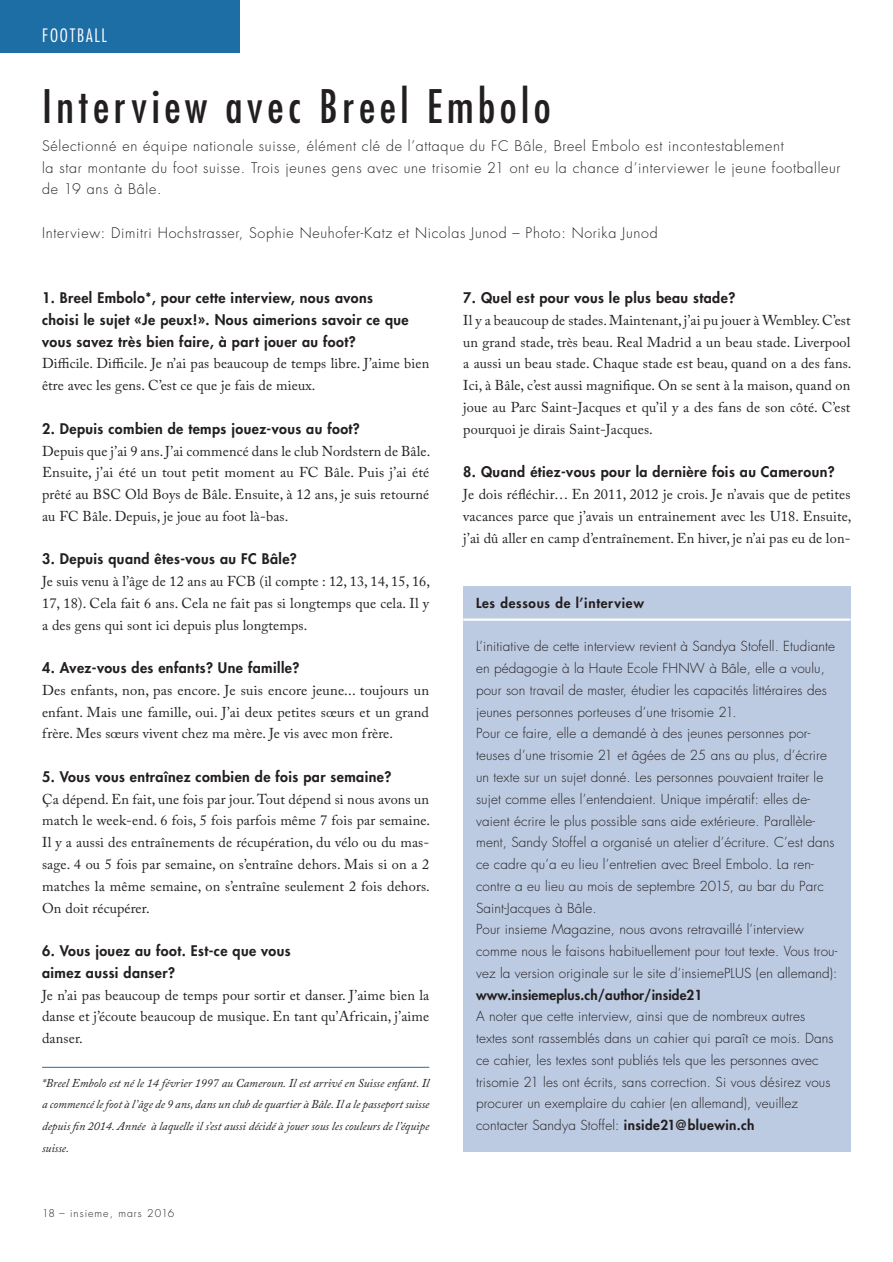
<style>
.page{position:relative;width:893px;height:1262px;background:#fff}
.page>*{position:absolute;margin:0;border:0;box-sizing:border-box;transform-origin:0 0}
.t1{font:condensed 45px "Futura Std";letter-spacing:.1em;color:#231f20}
.t2{font:300 condensed 18px "Futura Std";letter-spacing:.1em;color:#fff}
.t3{font:14.25px/21.8px "Adobe Caslon Pro";letter-spacing:.01em;color:#231f20;text-align:justify}
.t4{font:800 14.25px/21.8px "Futura Std";letter-spacing:.03em;color:#231f20}
.t5{font:300 14.25px/21.8px "Futura Std";letter-spacing:.05em;color:#231f20}
.t6{font:300 13.5px/21.8px "Futura Std";letter-spacing:.01em;color:#231f20}
.t7{font:800 13.5px "Futura Std";letter-spacing:.01em;color:#231f20}
.t8{font:800 13.5px "Futura Std";letter-spacing:.05em;color:#231f20}
.t9{font:italic 12px/21.8px "Adobe Caslon Pro";color:#231f20;text-align:justify}
.t10{font:300 10.5px "Futura Std";letter-spacing:.1em;color:#231f20}
.s1{font-weight:800}
</style>
<div class="page">
<div style="left:0;top:0;width:240px;height:53px;background:#1e6ea6"></div>
<div style="left:463px;top:586px;width:387px;height:566px;background:#bdcbe2"></div>
<hr style="left:463px;top:618px;width:387px;height:3px;background:#fff">
<hr style="left:42px;top:1067px;width:387px;height:1px;background:#1e6ea6">
<p class="t2" style="left:42px;top:25px;width:66px">FOOTBALL</p>
<h1 class="t1" style="left:42px;top:81px;width:510px">Interview avec Breel Embolo</h1>
<p class="t5" style="left:42px;top:136px;width:800px">Sélectionné en équipe nationale suisse, élément clé de l’attaque du FC Bâle, Breel Embolo est incontestablement<br>la star montante du foot suisse. Trois jeunes gens avec une trisomie 21 ont eu la chance d’interviewer le jeune footballeur de 19 ans à Bâle.</p>
<p class="t5" style="left:42px;top:223px;width:617px">Interview: Dimitri Hochstrasser, Sophie Neuhofer-Katz et Nicolas Junod – Photo: Norika Junod</p>
<p class="t4" style="left:42px;top:288px;width:368px">1. Breel Embolo*, pour cette interview, nous avons choisi le sujet «Je peux!». Nous aimerions savoir ce que vous savez très bien faire, à part jouer au foot?</p>
<p class="t3" style="left:42px;top:354px;width:388px">Difficile. Difficile. Je n’ai pas beaucoup de temps libre. J’aime bien être avec les gens. C’est ce que je fais de mieux.</p>
<p class="t4" style="left:42px;top:419px;width:319px">2. Depuis combien de temps jouez-vous au foot?</p>
<p class="t3" style="left:42px;top:441px;width:390px">Depuis que j’ai 9 ans. J’ai commencé dans le club Nordstern de Bâle.<br>Ensuite, j’ai été un tout petit moment au FC Bâle. Puis j’ai été prêté au BSC Old Boys de Bâle. Ensuite, à 12 ans, je suis retourné au FC Bâle. Depuis, je joue au foot là-bas.</p>
<p class="t4" style="left:42px;top:549px;width:256px">3. Depuis quand êtes-vous au FC Bâle?</p>
<p class="t3" style="left:42px;top:572px;width:389px">Je suis venu à l’âge de 12 ans au FCB (il compte : 12, 13, 14, 15, 16, 17, 18). Cela fait 6 ans. Cela ne fait pas si longtemps que cela. Il y a des gens qui sont ici depuis plus longtemps.</p>
<p class="t4" style="left:42px;top:658px;width:259px">4. Avez-vous des enfants? Une famille?</p>
<p class="t3" style="left:42px;top:681px;width:388px">Des enfants, non, pas encore. Je suis encore jeune... toujours un enfant. Mais une famille, oui. J’ai deux petites sœurs et un grand frère. Mes sœurs vivent chez ma mère. Je vis avec mon frère.</p>
<p class="t4" style="left:42px;top:767px;width:351px">5. Vous vous entraînez combien de fois par semaine?</p>
<p class="t3" style="left:42px;top:789px;width:389px">Ça dépend. En fait, une fois par jour. Tout dépend si nous avons un match le week-end. 6 fois, 5 fois parfois même 7 fois par semaine.<br>Il y a aussi des entraînements de récupération, du vélo ou du mas&shy;sage. 4 ou 5 fois par semaine, on s’entraîne dehors. Mais si on a 2 matches la même semaine, on s’entraîne seulement 2 fois dehors.<br>On doit récupérer.</p>
<p class="t4" style="left:42px;top:941px;width:250px">6. Vous jouez au foot. Est-ce que vous aimez aussi danser?</p>
<p class="t3" style="left:42px;top:985px;width:389px">Je n’ai pas beaucoup de temps pour sortir et danser. J’aime bien la danse et j’écoute beaucoup de musique. En tant qu’Africain, j’aime danser.</p>
<p class="t9" style="left:42px;top:1073px;width:389px">*Breel Embolo est né le 14 février 1997 au Cameroun. Il est arrivé en Suisse enfant. Il a commencé le foot à l’âge de 9 ans, dans un club de quartier à Bâle. Il a le passeport suisse depuis fin 2014. Année à laquelle il s’est aussi décidé à jouer sous les couleurs de l’équipe suisse.</p>
<p class="t10" style="left:42px;top:1208px;width:134px">18 – insieme, mars 2016</p>
<p class="t4" style="left:463px;top:288px;width:273px">7. Quel est pour vous le plus beau stade?</p>
<p class="t3" style="left:463px;top:311px;width:390px">Il y a beaucoup de stades. Maintenant, j’ai pu jouer à Wembley. C’est un grand stade, très beau. Real Madrid a un beau stade. Liverpool a aussi un beau stade. Chaque stade est beau, quand on a des fans.<br>Ici, à Bâle, c’est aussi magnifique. On se sent à la maison, quand on joue au Parc Saint-Jacques et qu’il y a des fans de son côté. C’est pourquoi je dirais Saint-Jacques.</p>
<p class="t4" style="left:463px;top:462px;width:373px">8. Quand étiez-vous pour la dernière fois au Cameroun?</p>
<p class="t3" style="left:463px;top:485px;width:390px">Je dois réfléchir… En 2011, 2012 je crois. Je n’avais que de petites vacances parce que j’avais un entrainement avec les U18. Ensuite, j’ai dû aller en camp d’entraînement. En hiver, je n’ai pas eu de lon-</p>
<p class="t8" style="left:476px;top:597px;width:169px">Les dessous de l’interview</p>
<p class="t6" style="left:476px;top:637px;width:363px">L’initiative de cette interview revient à Sandya Stofell. Etudiante en pédagogie à la Haute Ecole FHNW à Bâle, elle a voulu, pour son travail de master, étudier les capacités littéraires des jeunes personnes porteuses d’une trisomie 21.<br>Pour ce faire, elle a demandé à des jeunes personnes por&shy;teuses d’une trisomie 21 et âgées de 25 ans au plus, d’écrire un texte sur un sujet donné. Les personnes pouvaient traiter le sujet comme elles l’entendaient. Unique impératif: elles de&shy;vaient écrire le plus possible sans aide extérieure. Parallèle&shy;ment, Sandy Stoffel a organisé un atelier d’écriture. C’est dans ce cadre qu’a eu lieu l’entretien avec Breel Embolo. La ren&shy;contre a eu lieu au mois de septembre 2015, au bar du Parc Saint-Jacques à Bâle.<br>Pour insieme Magazine, nous avons retravaillé l’interview comme nous le faisons habituellement pour tout texte. Vous trou&shy;vez la version originale sur le site d’insiemePLUS (en allemand):</p>
<p class="t7" style="left:476px;top:988px;width:228px">www.insiemeplus.ch/author/inside21</p>
<p class="t6" style="left:476px;top:1006px;width:359px">A noter que cette interview, ainsi que de nombreux autres textes sont rassemblés dans un cahier qui paraît ce mois. Dans ce cahier, les textes sont publiés tels que les personnes avec trisomie 21 les ont écrits, sans correction. Si vous désirez vous procurer un exemplaire du cahier (en allemand), veuillez contacter Sandya Stoffel: <span class="s1">inside21@bluewin.ch</span></p>
</div>
